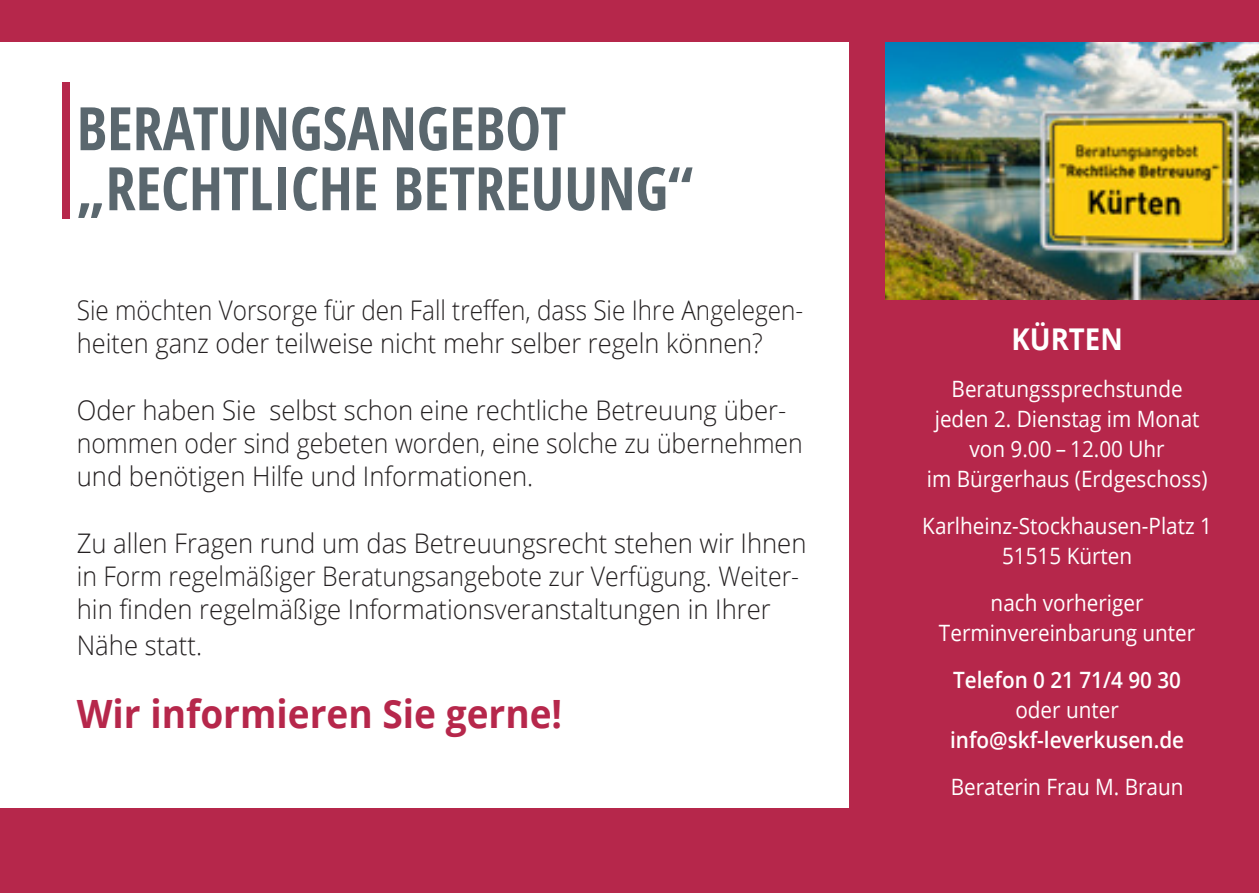
<style>
.page{position:relative;width:1259px;height:893px;background:#b6274b}
.page>*{position:absolute;margin:0;border:0;box-sizing:border-box;transform-origin:0 0}
.t1{font:700 condensed 60px/60px "Open Sans";color:#5a676e}
.t2{font:700 39px "Open Sans";color:#b6274b;scale:.95 1}
.t3{font:700 30px "Open Sans";color:#fff;scale:.92 1}
.t4{font:300 27px/33px "Open Sans";color:#231f20;scale:.95 1}
.t5{font:300 27px/33px "Open Sans";color:#231f20;scale:.9 1}
.t6{font:22.5px/30px "Open Sans";color:#fff;text-align:center;scale:.92 1}
.t7{font:600 22.5px "Open Sans";color:#fff;scale:.92 1}
</style>
<div class="page">
<div style="left:0;top:43px;width:848px;height:765px;background:#fff"></div>
<img style="left:885px;top:43px;width:374px;height:256px">
<div style="left:62px;top:82px;width:8px;height:136px;background:#b6274b"></div>
<h1 class="t1" style="left:77px;top:97px;width:618px">BERATUNGSANGEBOT „RECHTLICHE BETREUUNG“</h1>
<p class="t5" style="left:77px;top:293px;width:809px">Sie möchten Vorsorge für den Fall treffen, dass Sie Ihre Angelegen&shy;heiten ganz oder teilweise nicht mehr selber regeln können?</p>
<p class="t4" style="left:77px;top:393px;width:766px">Oder haben Sie selbst schon eine rechtliche Betreuung über&shy;nommen oder sind gebeten worden, eine solche zu übernehmen und benötigen Hilfe und Informationen.</p>
<p class="t4" style="left:77px;top:526px;width:769px">Zu allen Fragen rund um das Betreuungsrecht stehen wir Ihnen in Form regelmäßiger Beratungsangebote zur Verfügung. Weiter&shy;hin finden regelmäßige Informationsveranstaltungen in Ihrer</p>
<p class="t4" style="left:77px;top:628px;width:134px">Nähe statt.</p>
<h2 class="t2" style="left:77px;top:686px;width:512px">Wir informieren Sie gerne!</h2>
<p class="t3" style="left:1011px;top:318px;width:122px">KÜRTEN</p>
<p class="t6" style="left:927px;top:374px;width:306px">Beratungssprechstunde jeden 2. Dienstag im Monat von 9.00 – 12.00 Uhr<br>im Bürgerhaus (Erdgeschoss)</p>
<p class="t6" style="left:922px;top:511px;width:316px">Karlheinz-Stockhausen-Platz 1<br>51515 Kürten</p>
<p class="t6" style="left:939px;top:588px;width:280px">nach vorheriger<br>Terminvereinbarung unter</p>
<p class="t7" style="left:953px;top:665px;width:249px">Telefon 0 21 71/4 90 30</p>
<p class="t6" style="left:1015px;top:695px;width:114px">oder unter</p>
<p class="t7" style="left:950px;top:725px;width:256px">info@skf-leverkusen.de</p>
<p class="t6" style="left:950px;top:772px;width:255px">Beraterin Frau M. Braun</p>
</div>
